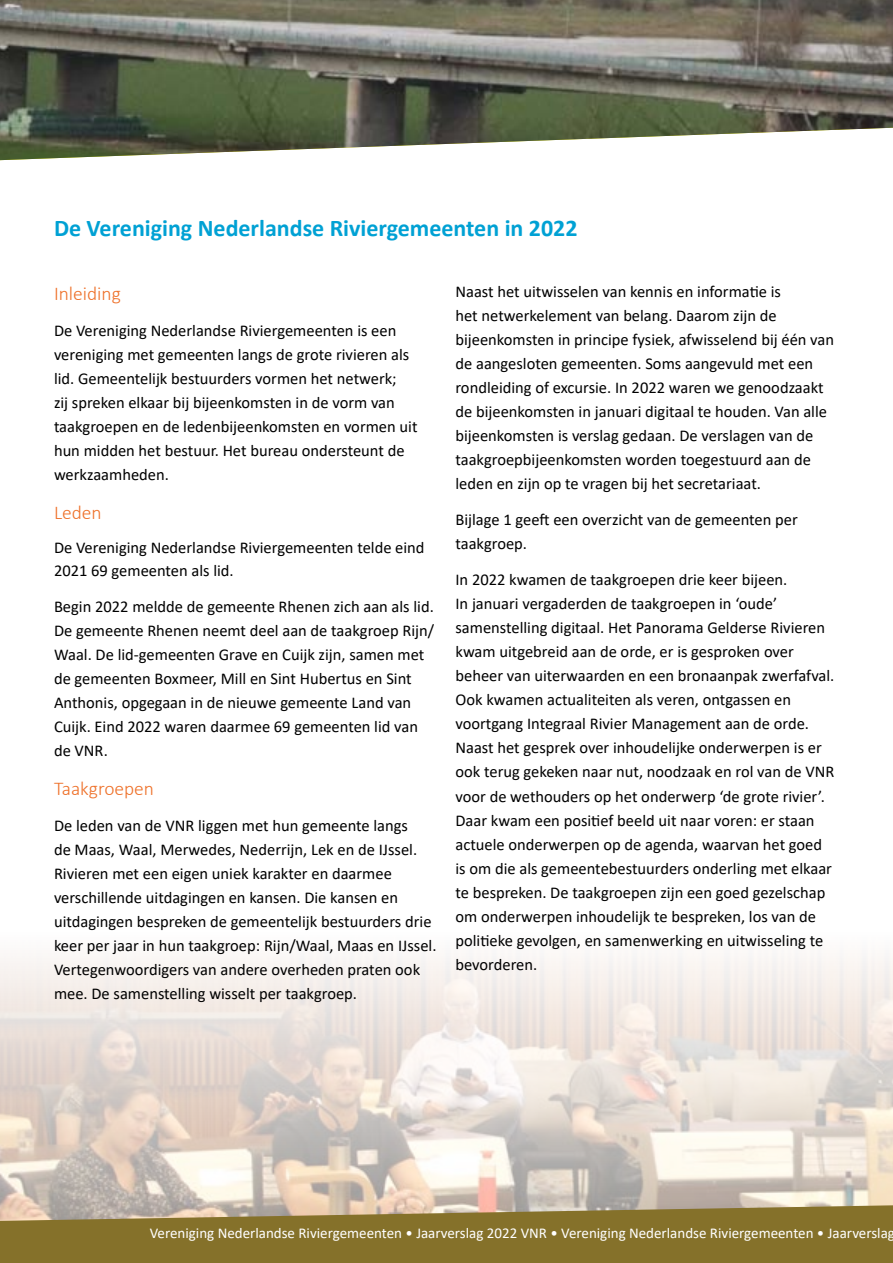
<style>
.page{position:relative;width:893px;height:1263px;background:#fff}
.page>*{position:absolute;margin:0;border:0;box-sizing:border-box;transform-origin:0 0}
.t1{font:700 24px "Calibri";color:#00a1d4}
.t2{font:300 19.5px "Calibri";color:#ee712a}
.t3{font:16.5px/24px "Calibri";color:#000}
.t4{font:15px "Calibri";color:#fff}
</style>
<div class="page">
<img style="left:0;top:958px;width:893px;height:247px">
<svg style="left:0;top:1205px;width:893px;height:58px;background:#8f7b3c"></svg>
<img style="left:0;top:0;width:893px;height:160px">
<h1 class="t1" style="left:54px;top:212px;width:525px">De Vereniging Nederlandse Riviergemeenten in 2022</h1>
<p class="t2" style="left:54px;top:281px;width:68px">Inleiding</p>
<p class="t3" style="left:54px;top:318px;width:365px">De Vereniging Nederlandse Riviergemeenten is een vereniging met gemeenten langs de grote rivieren als lid. Gemeentelijk bestuurders vormen het netwerk;<br>zij spreken elkaar bij bijeenkomsten in de vorm van taakgroepen en de ledenbijeenkomsten en vormen uit hun midden het bestuur. Het bureau ondersteunt de werkzaamheden.</p>
<p class="t2" style="left:54px;top:500px;width:49px">Leden</p>
<p class="t3" style="left:54px;top:536px;width:372px;line-height:22.5px">De Vereniging Nederlandse Riviergemeenten telde eind<br>2021 69 gemeenten als lid.</p>
<p class="t3" style="left:54px;top:594px;width:382px">Begin 2022 meldde de gemeente Rhenen zich aan als lid.<br>De gemeente Rhenen neemt deel aan de taakgroep Rijn/ Waal. De lid-gemeenten Grave en Cuijk zijn, samen met de gemeenten Boxmeer, Mill en Sint Hubertus en Sint Anthonis, opgegaan in de nieuwe gemeente Land van Cuijk. Eind 2022 waren daarmee 69 gemeenten lid van de VNR.</p>
<p class="t2" style="left:54px;top:776px;width:102px">Taakgroepen</p>
<p class="t3" style="left:54px;top:813px;width:384px">De leden van de VNR liggen met hun gemeente langs<br>de Maas, Waal, Merwedes, Nederrijn, Lek en de IJssel.<br>Rivieren met een eigen uniek karakter en daarmee verschillende uitdagingen en kansen. Die kansen en uitdagingen bespreken de gemeentelijk bestuurders drie keer per jaar in hun taakgroep: Rijn/Waal, Maas en IJssel.<br>Vertegenwoordigers van andere overheden praten ook mee. De samenstelling wisselt per taakgroep.</p>
<p class="t3" style="left:455px;top:279px;width:380px">Naast het uitwisselen van kennis en informatie is<br>het netwerkelement van belang. Daarom zijn de bijeenkomsten in principe fysiek, afwisselend bij één van de aangesloten gemeenten. Soms aangevuld met een rondleiding of excursie. In 2022 waren we genoodzaakt de bijeenkomsten in januari digitaal te houden. Van alle bijeenkomsten is verslag gedaan. De verslagen van de taakgroepbijeenkomsten worden toegestuurd aan de leden en zijn op te vragen bij het secretariaat.</p>
<p class="t3" style="left:455px;top:507px;width:344px">Bijlage 1 geeft een overzicht van de gemeenten per taakgroep.</p>
<p class="t3" style="left:455px;top:567px;width:380px">In 2022 kwamen de taakgroepen drie keer bijeen.<br>In januari vergaderden de taakgroepen in ‘oude’ samenstelling digitaal. Het Panorama Gelderse Rivieren kwam uitgebreid aan de orde, er is gesproken over beheer van uiterwaarden en een bronaanpak zwerfafval.<br>Ook kwamen actualiteiten als veren, ontgassen en voortgang Integraal Rivier Management aan de orde.<br>Naast het gesprek over inhoudelijke onderwerpen is er ook terug gekeken naar nut, noodzaak en rol van de VNR voor de wethouders op het onderwerp ‘de grote rivier’.<br>Daar kwam een positief beeld uit naar voren: er staan actuele onderwerpen op de agenda, waarvan het goed is om die als gemeentebestuurders onderling met elkaar te bespreken. De taakgroepen zijn een goed gezelschap om onderwerpen inhoudelijk te bespreken, los van de politieke gevolgen, en samenwerking en uitwisseling te bevorderen.</p>
<p class="t4" style="left:150px;top:1222px;width:747px">Vereniging Nederlandse Riviergemeenten • Jaarverslag 2022 VNR • Vereniging Nederlandse Riviergemeenten • Jaarverslag</p>
</div>
